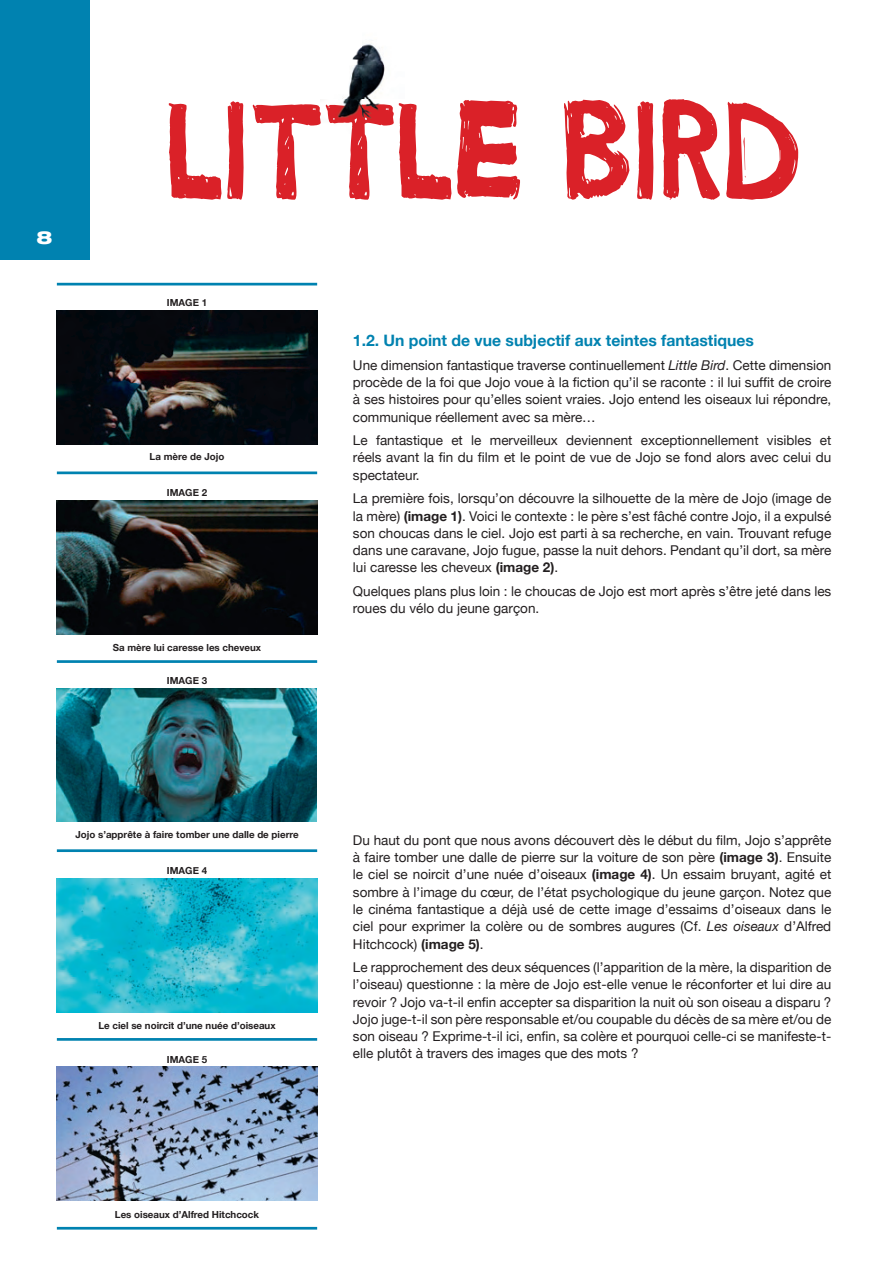
<style>
.page{position:relative;width:893px;height:1263px;background:#fff}
.page>*{position:absolute;margin:0;border:0;box-sizing:border-box;transform-origin:0 0}
.t1{font:157.5px "take out the garbage";color:#da2128;scale:.95 1}
.t2{font:800 expanded 18px "Helvetica Neue";color:#fff}
.t3{font:700 15.75px "Helvetica Neue";color:#0082b0}
.t4{font:13.5px/17.2px "Helvetica Neue";color:#231f20;text-align:justify}
.t5{font:700 9.75px "Helvetica Neue";color:#231f20}
.s1{font-style:italic}
.s2{font-weight:700}
</style>
<div class="page">
<img style="left:342px;top:44px;width:43px;height:55px">
<img style="left:320px;top:99px;width:85px;height:34px">
<div style="left:0;top:0;width:89px;height:259px;background:#0082b0"></div>
<hr style="left:57px;top:471px;width:260px;height:3px;background:#0082b0">
<hr style="left:57px;top:660px;width:260px;height:3px;background:#0082b0">
<hr style="left:57px;top:283px;width:260px;height:2px;background:#0082b0">
<img style="left:57px;top:311px;width:260px;height:133px">
<img style="left:57px;top:500px;width:260px;height:134px">
<img style="left:57px;top:688px;width:260px;height:134px">
<hr style="left:57px;top:849px;width:260px;height:3px;background:#0082b0">
<hr style="left:57px;top:1038px;width:260px;height:3px;background:#0082b0">
<hr style="left:57px;top:1227px;width:260px;height:2px;background:#0082b0">
<img style="left:57px;top:1067px;width:260px;height:133px">
<img style="left:57px;top:878px;width:260px;height:134px">
<h2 class="t2" style="left:37px;top:226px;width:17px">8</h2>
<h1 class="t1" style="left:169px;top:61px;width:673px">LITTLE BIRD</h1>
<p class="t5" style="left:167px;top:296px;width:42px">IMAGE 1</p>
<p class="t5" style="left:150px;top:451px;width:76px">La mère de Jojo</p>
<p class="t5" style="left:167px;top:487px;width:42px">IMAGE 2</p>
<p class="t5" style="left:113px;top:642px;width:150px">Sa mère lui caresse les cheveux</p>
<p class="t5" style="left:167px;top:674px;width:42px">IMAGE 3</p>
<p class="t3" style="left:353px;top:331px;width:403px">1.2. Un point de vue subjectif aux teintes fantastiques</p>
<p class="t4" style="left:353px;top:356px;width:480px">Une dimension fantastique traverse continuellement <span class="s1">Little Bird</span>. Cette dimension procède de la foi que Jojo voue à la fiction qu’il se raconte : il lui suffit de croire à ses histoires pour qu’elles soient vraies. Jojo entend les oiseaux lui répondre, communique réellement avec sa mère…</p>
<p class="t4" style="left:353px;top:431px;width:480px">Le fantastique et le merveilleux deviennent exceptionnellement visibles et réels avant la fin du film et le point de vue de Jojo se fond alors avec celui du spectateur.</p>
<p class="t4" style="left:353px;top:490px;width:480px">La première fois, lorsqu’on découvre la silhouette de la mère de Jojo (image de la mère) <span class="s2">(image 1)</span>. Voici le contexte : le père s’est fâché contre Jojo, il a expulsé son choucas dans le ciel. Jojo est parti à sa recherche, en vain. Trouvant refuge dans une caravane, Jojo fugue, passe la nuit dehors. Pendant qu’il dort, sa mère lui caresse les cheveux <span class="s2">(image 2)</span>.</p>
<p class="t4" style="left:353px;top:582px;width:480px">Quelques plans plus loin : le choucas de Jojo est mort après s’être jeté dans les roues du vélo du jeune garçon.</p>
<p class="t5" style="left:75px;top:828px;width:225px">Jojo s’apprête à faire tomber une dalle de pierre</p>
<p class="t5" style="left:167px;top:865px;width:42px">IMAGE 4</p>
<p class="t5" style="left:98px;top:1020px;width:179px">Le ciel se noircit d’une nuée d’oiseaux</p>
<p class="t5" style="left:167px;top:1053px;width:42px">IMAGE 5</p>
<p class="t4" style="left:353px;top:831px;width:480px">Du haut du pont que nous avons découvert dès le début du film, Jojo s’apprête à faire tomber une dalle de pierre sur la voiture de son père <span class="s2">(image 3)</span>. Ensuite le ciel se noircit d’une nuée d’oiseaux <span class="s2">(image 4)</span>. Un essaim bruyant, agité et sombre à l’image du cœur, de l’état psychologique du jeune garçon. Notez que le cinéma fantastique a déjà usé de cette image d’essaims d’oiseaux dans le ciel pour exprimer la colère ou de sombres augures (Cf. <span class="s1">Les oiseaux</span> d’Alfred Hitchcock) <span class="s2">(image 5)</span>.</p>
<p class="t4" style="left:353px;top:958px;width:480px">Le rapprochement des deux séquences (l’apparition de la mère, la disparition de l’oiseau) questionne : la mère de Jojo est-elle venue le réconforter et lui dire au revoir ? Jojo va-t-il enfin accepter sa disparition la nuit où son oiseau a disparu ?<br>Jojo juge-t-il son père responsable et/ou coupable du décès de sa mère et/ou de son oiseau ? Exprime-t-il ici, enfin, sa colère et pourquoi celle-ci se manifeste-t&shy;elle plutôt à travers des images que des mots ?</p>
<p class="t5" style="left:115px;top:1208px;width:146px">Les oiseaux d’Alfred Hitchcock</p>
</div>
